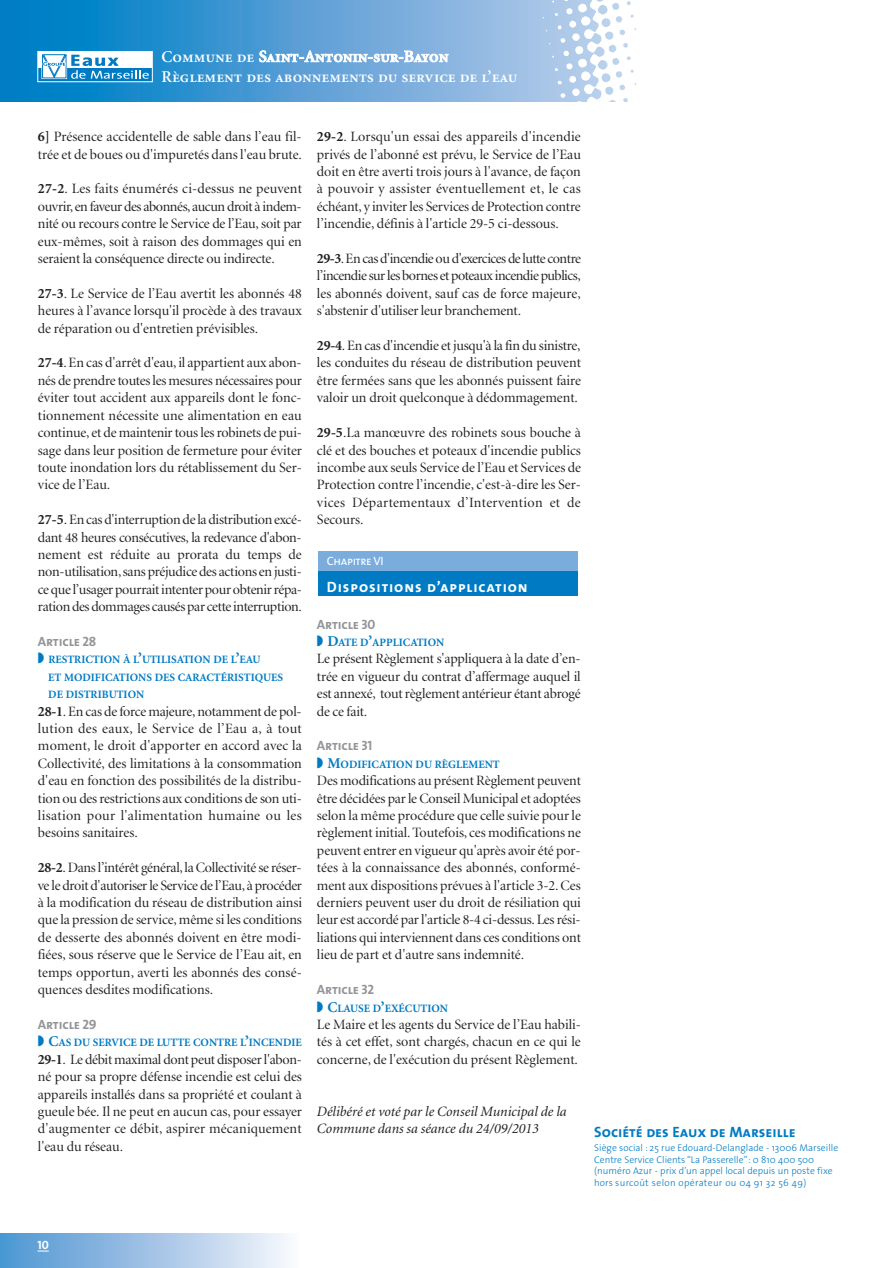
<style>
.page{position:relative;width:895px;height:1268px;background:#fff}
.page>*{position:absolute;margin:0;border:0;box-sizing:border-box;transform-origin:0 0}
.t1{font:16.5px/20.1px "Minion Semibold SC";color:#fff}
.t2{font:15px "The Sans Bold Caps";letter-spacing:.06em;color:#fff}
.t3{font:15px "The Sans Bold Caps";color:#007bc3}
.t4{font:14.25px/17.4px "Minion Display";color:#231f20;text-align:justify}
.t5{font:italic 14.25px/17.4px "Minion";color:#231f20}
.t6{font:13.5px "The Sans Bold Caps";letter-spacing:-.01em;color:#939598}
.t7{font:12px "The Sans Caps";letter-spacing:-.03em;color:#fff}
.t8{font:12px "The Sans Bold Caps";color:#fff}
.t9{font:700 11.25px/17.4px "Minion";color:#007bc3}
.t10{font:300 9.75px/11.7px "The Sans";color:#007bc3}
.s1{font-family:"Minion";font-weight:700}
.s2{font-size:15px}
</style>
<div class="page">
<div style="left:318px;top:551px;width:260px;height:44px;background:#007bc3"></div>
<div style="left:318px;top:551px;width:260px;height:20px;background:#7aacdc"></div>
<div style="left:0;top:1233px;width:299px;height:35px;background:linear-gradient(to right,#4c93d1,#f9f7fc)"></div>
<svg style="left:37px;top:1250px;width:12px;height:1px"></svg>
<svg style="left:0;top:0;width:511px;height:101px;background:#4b9bd3"></svg>
<svg style="left:39px;top:53px;width:112px;height:27px"></svg>
<div style="left:37px;top:51px;width:116px;height:31px;border:1px solid #fff"></div>
<svg style="left:511px;top:0;width:126px;height:102px"></svg>
<p class="t1" style="left:162px;top:47px;width:357px">Commune de Saint-Antonin-sur-Bayon<br>Règlement des abonnements du service de l’eau</p>
<p class="t4" style="left:38px;top:129px;width:266px"><span class="s1">6]</span> Présence accidentelle de sable dans l’eau fil&shy;trée et de boues ou d'impuretés dans l'eau brute.</p>
<p class="t4" style="left:38px;top:181px;width:265px"><span class="s1">27-2</span>. Les faits énumérés ci-dessus ne peuvent ouvrir, en faveur des abonnés, aucun droit à indem&shy;nité ou recours contre le Service de l’Eau, soit par eux-mêmes, soit à raison des dommages qui en seraient la conséquence directe ou indirecte.</p>
<p class="t4" style="left:38px;top:286px;width:266px"><span class="s1">27-3</span>. Le Service de l’Eau avertit les abonnés 48 heures à l’avance lorsqu'il procède à des travaux de réparation ou d'entretien prévisibles.</p>
<p class="t4" style="left:38px;top:355px;width:266px"><span class="s1">27-4</span>. En cas d'arrêt d'eau, il appartient aux abon&shy;nés de prendre toutes les mesures nécessaires pour éviter tout accident aux appareils dont le fonc&shy;tionnement nécessite une alimentation en eau continue, et de maintenir tous les robinets de pui&shy;sage dans leur position de fermeture pour éviter toute inondation lors du rétablissement du Ser&shy;vice de l’Eau.</p>
<p class="t4" style="left:38px;top:512px;width:266px"><span class="s1">27-5</span>. En cas d'interruption de la distribution excé&shy;dant 48 heures consécutives, la redevance d'abon&shy;nement est réduite au prorata du temps de non-utilisation, sans préjudice des actions en justi&shy;ce que l’usager pourrait intenter pour obtenir répa&shy;ration des dommages causés par cette interruption.</p>
<p class="t6" style="left:38px;top:637px;width:60px">Article 28</p>
<p class="t9" style="left:48px;top:652px;width:236px;text-indent:-10px">◗ RESTRICTION À L<span class="s2">’</span>UTILISATION DE L<span class="s2">’</span>EAU<br>ET MODIFICATIONS DES CARACTÉRISTIQUES<br>DE DISTRIBUTION</p>
<p class="t4" style="left:38px;top:703px;width:266px"><span class="s1">28-1</span>. En cas de force majeure, notamment de pol&shy;lution des eaux, le Service de l’Eau a, à tout moment, le droit d'apporter en accord avec la Collectivité, des limitations à la consommation d'eau en fonction des possibilités de la distribu&shy;tion ou des restrictions aux conditions de son uti&shy;lisation pour l'alimentation humaine ou les besoins sanitaires.</p>
<p class="t4" style="left:38px;top:860px;width:266px"><span class="s1">28-2</span>. Dans l’intérêt général, la Collectivité se réser&shy;ve le droit d'autoriser le Service de l’Eau, à procéder à la modification du réseau de distribution ainsi que la pression de service, même si les conditions de desserte des abonnés doivent en être modi&shy;fiées, sous réserve que le Service de l’Eau ait, en temps opportun, averti les abonnés des consé&shy;quences desdites modifications.</p>
<p class="t6" style="left:38px;top:1019px;width:60px">Article 29</p>
<p class="t9" style="left:38px;top:1035px;width:265px">◗ <span class="s2">C</span>AS DU SERVICE DE LUTTE CONTRE L<span class="s2">’</span>INCENDIE</p>
<p class="t4" style="left:38px;top:1051px;width:266px"><span class="s1">29-1</span>. Le débit maximal dont peut disposer l'abon&shy;né pour sa propre défense incendie est celui des appareils installés dans sa propriété et coulant à gueule bée. Il ne peut en aucun cas, pour essayer d'augmenter ce débit, aspirer mécaniquement l'eau du réseau.</p>
<p class="t4" style="left:317px;top:129px;width:265px"><span class="s1">29-2</span>. Lorsqu'un essai des appareils d'incendie privés de l’abonné est prévu, le Service de l’Eau doit en être averti trois jours à l'avance, de façon à pouvoir y assister éventuellement et, le cas échéant, y inviter les Services de Protection contre l’incendie, définis à l'article 29-5 ci-dessous.</p>
<p class="t4" style="left:317px;top:251px;width:265px"><span class="s1">29-3</span>. En cas d'incendie ou d'exercices de lutte contre l’incendie sur les bornes et poteaux incendie publics, les abonnés doivent, sauf cas de force majeure, s'abstenir d'utiliser leur branchement.</p>
<p class="t4" style="left:317px;top:338px;width:266px"><span class="s1">29-4</span>. En cas d'incendie et jusqu'à la fin du sinistre, les conduites du réseau de distribution peuvent être fermées sans que les abonnés puissent faire valoir un droit quelconque à dédommagement.</p>
<p class="t4" style="left:317px;top:425px;width:266px"><span class="s1">29-5</span>.La manœuvre des robinets sous bouche à clé et des bouches et poteaux d'incendie publics incombe aux seuls Service de l’Eau et Services de Protection contre l’incendie, c'est-à-dire les Ser&shy;vices Départementaux d’Intervention et de Secours.</p>
<p class="t7" style="left:327px;top:557px;width:58px">Chapitre VI</p>
<p class="t2" style="left:327px;top:581px;width:202px">Dispositions d’application</p>
<p class="t6" style="left:317px;top:619px;width:60px">Article 30</p>
<p class="t9" style="left:317px;top:634px;width:129px">◗ <span class="s2">D</span>ATE D<span class="s2">’</span>APPLICATION</p>
<p class="t4" style="left:317px;top:651px;width:265px">Le présent Règlement s'appliquera à la date d’en&shy;trée en vigueur du contrat d’affermage auquel il est annexé, tout règlement antérieur étant abrogé de ce fait.</p>
<p class="t6" style="left:317px;top:741px;width:57px">Article 31</p>
<p class="t9" style="left:317px;top:756px;width:184px">◗ <span class="s2">M</span>ODIFICATION DU RÈGLEMENT</p>
<p class="t4" style="left:317px;top:773px;width:266px">Des modifications au présent Règlement peuvent être décidées par le Conseil Municipal et adoptées selon la même procédure que celle suivie pour le règlement initial. Toutefois, ces modifications ne peuvent entrer en vigueur qu'après avoir été por&shy;tées à la connaissance des abonnés, conformé&shy;ment aux dispositions prévues à l'article 3-2. Ces derniers peuvent user du droit de résiliation qui leur est accordé par l'article 8-4 ci-dessus. Les rési&shy;liations qui interviennent dans ces conditions ont lieu de part et d'autre sans indemnité.</p>
<p class="t6" style="left:317px;top:985px;width:59px">Article 32</p>
<p class="t9" style="left:317px;top:1000px;width:133px">◗ <span class="s2">C</span>LAUSE D<span class="s2">’</span>EXÉCUTION</p>
<p class="t4" style="left:317px;top:1016px;width:266px">Le Maire et les agents du Service de l’Eau habili&shy;tés à cet effet, sont chargés, chacun en ce qui le concerne, de l'exécution du présent Règlement.</p>
<p class="t5" style="left:317px;top:1103px;width:251px">Délibéré et voté par le Conseil Municipal de la<br>Commune dans sa séance du 24/09/2013</p>
<p class="t3" style="left:594px;top:1126px;width:203px">Société des Eaux de Marseille</p>
<p class="t10" style="left:594px;top:1142px;width:245px">Siège social : 25 rue Edouard-Delanglade - 13006 Marseille Centre Service Clients “La Passerelle”: 0 810 400 500 (numéro Azur - prix d’un appel local depuis un poste fixe hors surcoût selon opérateur ou 04 91 32 56 49)</p>
<p class="t8" style="left:37px;top:1241px;width:13px">10</p>
</div>
